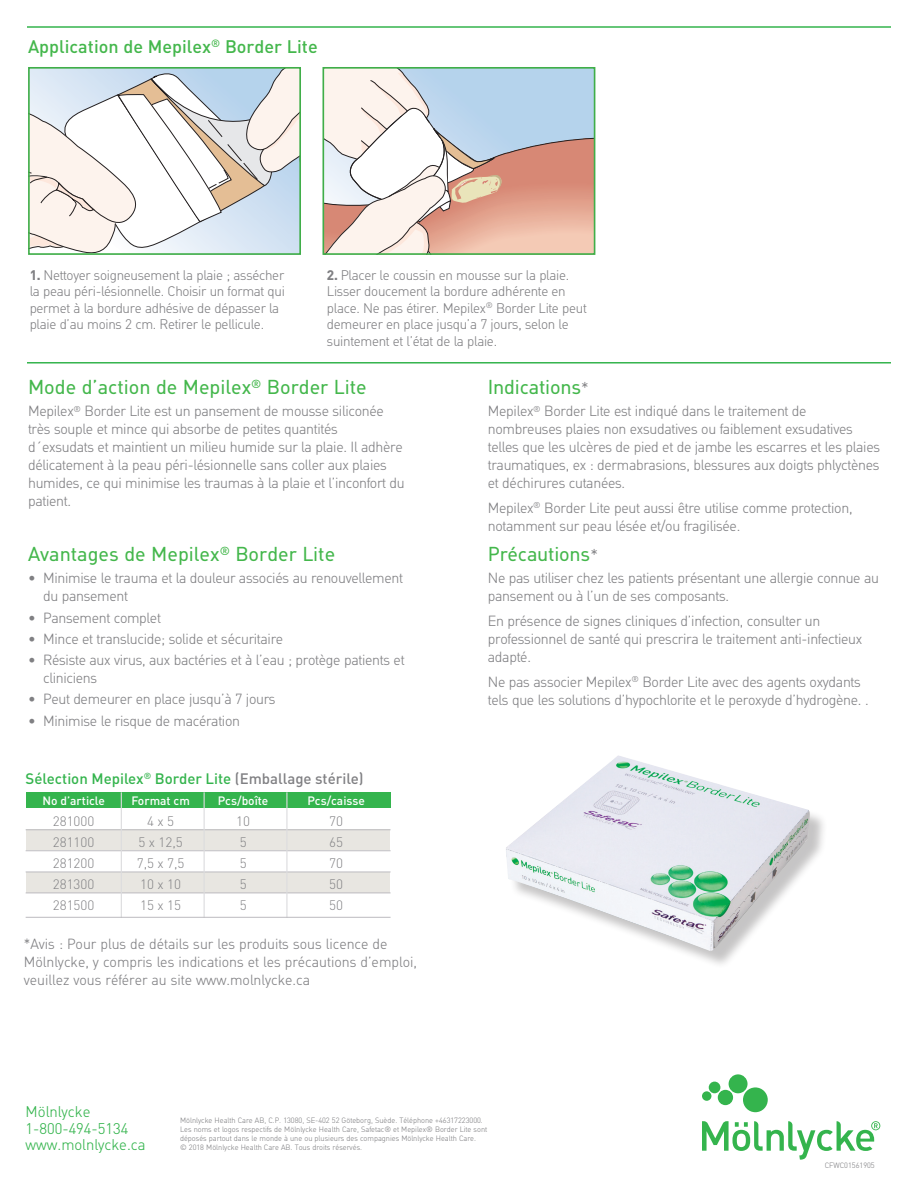
<style>
.page{position:relative;width:918px;height:1188px;background:#fff}
.page>*{position:absolute;margin:0;border:0;box-sizing:border-box;transform-origin:0 0}
.Rubrik_till_sid_2{font:19.5px "MHC Din";color:#44b74c}
.Header_2{font:19.5px "MHC Din";color:#44b74c}
.Rubrik_till_sid_2-2{font:500 18px "DIN";color:#44b74c}
.t1{font:500 15px "DIN";color:#34b44d}
.Copy{font:300 15px "MHC Din";color:#34b44d}
.Rubrik_till_sid_2-3{font:300 14.25px/18px "MHC Din";letter-spacing:-.02em;color:#808083}
.Rubrik_till_sid_2-4{font:300 14.25px/18px "MHC Din";color:#808083}
.Rubrik_till_sid_2-5{font:300 13.5px "MHC Din";letter-spacing:-.02em;color:#808083}
.t2{font:300 13.5px "DIN";color:#808083}
.t3{font:500 12px "DIN";color:#fff}
.Copy-2{font:300 7.5px "MHC Din";color:#808083}
.s1{font-weight:700}
.s2{color:#808083}
.s3{font-weight:300;font-size:16.5px;color:#808083}
</style>
<div class="page">
<svg style="left:702px;top:1074px;width:178px;height:86px"></svg>
<hr style="left:27px;top:26px;width:864px;height:2px;background:#34b44d">
<svg style="left:31px;top:70px;width:267px;height:182px"></svg>
<div style="left:28px;top:67px;width:273px;height:188px;border:2px solid #40ae49"></div>
<svg style="left:325px;top:70px;width:267px;height:182px"></svg>
<div style="left:322px;top:67px;width:273px;height:188px;border:2px solid #40ae49"></div>
<hr style="left:27px;top:362px;width:864px;height:2px;background:#34b44d">
<div style="left:26px;top:872px;width:364px;height:21px;background:#e8e6e1"></div>
<hr style="left:26px;top:872px;width:365px;height:1px;background:#bcbbbf">
<hr style="left:26px;top:893px;width:365px;height:1px;background:#bcbbbf">
<div style="left:26px;top:829px;width:364px;height:21px;background:#e8e6e1"></div>
<hr style="left:26px;top:829px;width:365px;height:1px;background:#bcbbbf">
<hr style="left:26px;top:850px;width:365px;height:1px;background:#bcbbbf">
<div style="left:26px;top:792px;width:365px;height:16px;background:#34b44d"></div>
<hr style="left:121px;top:792px;width:1px;height:126px;background:#dcdcde">
<hr style="left:286px;top:792px;width:1px;height:126px;background:#dcdcde">
<hr style="left:204px;top:792px;width:1px;height:126px;background:#dcdcde">
<hr style="left:26px;top:917px;width:365px;height:1px;background:#bcbbbf">
<div style="left:509px;top:758px;width:319px;height:212px;background:#231f20;opacity:.26"></div>
<img style="left:506px;top:755px;width:304px;height:196px">
<p class="Rubrik_till_sid_2-2" style="left:28px;top:35px;width:291px">Application de Mepilex<sup>®</sup> Border Lite</p>
<p class="Rubrik_till_sid_2-5" style="left:30px;top:267px;width:256px"><span class="s1">1.</span> Nettoyer soigneusement la plaie ; assécher</p>
<p class="Rubrik_till_sid_2-5" style="left:30px;top:284px;width:257px">la peau péri-lésionnelle. Choisir un format qui</p>
<p class="Rubrik_till_sid_2-5" style="left:30px;top:300px;width:251px">permet à la bordure adhésive de dépasser la</p>
<p class="Rubrik_till_sid_2-5" style="left:30px;top:317px;width:236px">plaie d’au moins 2 cm. Retirer le pellicule.</p>
<p class="Rubrik_till_sid_2-5" style="left:327px;top:267px;width:244px"><span class="s1">2.</span> Placer le coussin en mousse sur la plaie.</p>
<p class="Rubrik_till_sid_2-5" style="left:327px;top:284px;width:240px">Lisser doucement la bordure adhérente en</p>
<p class="Rubrik_till_sid_2-5" style="left:327px;top:300px;width:261px">place. Ne pas étirer. Mepilex<sup>®</sup> Border Lite peut</p>
<p class="Rubrik_till_sid_2-5" style="left:327px;top:317px;width:243px">demeurer en place jusqu’a 7 jours, selon le</p>
<p class="Rubrik_till_sid_2-5" style="left:327px;top:333px;width:172px">suintement et l’état de la plaie.</p>
<p class="Header_2" style="left:28px;top:376px;width:340px">Mode d’action de Mepilex<sup>®</sup> Border Lite</p>
<p class="Rubrik_till_sid_2-3" style="left:28px;top:403px;width:378px">Mepilex<sup>®</sup> Border Lite est un pansement de mousse siliconée très souple et mince qui absorbe de petites quantités d´exsudats et maintient un milieu humide sur la plaie. Il adhère délicatement à la peau péri-lésionnelle sans coller aux plaies humides, ce qui minimise les traumas à la plaie et l’inconfort du patient.</p>
<p class="Rubrik_till_sid_2" style="left:28px;top:543px;width:309px">Avantages de Mepilex<sup>®</sup> Border Lite</p>
<p class="Rubrik_till_sid_2-3" style="left:43px;top:570px;width:361px;text-indent:-15px">• Minimise le trauma et la douleur associés au renouvellement du pansement</p>
<p class="Rubrik_till_sid_2-3" style="left:28px;top:609px;width:134px">• Pansement complet</p>
<p class="Rubrik_till_sid_2-3" style="left:28px;top:630px;width:257px">• Mince et translucide; solide et sécuritaire</p>
<p class="Rubrik_till_sid_2-3" style="left:43px;top:651px;width:363px;text-indent:-15px">• Résiste aux virus, aux bactéries et à l’eau ; protège patients et cliniciens</p>
<p class="Rubrik_till_sid_2-3" style="left:28px;top:690px;width:249px">• Peut demeurer en place jusqu’à 7 jours</p>
<p class="Rubrik_till_sid_2-3" style="left:28px;top:712px;width:214px">• Minimise le risque de macération</p>
<p class="t1" style="left:26px;top:769px;width:339px">Sélection Mepilex<sup>®</sup> Border Lite <span class="s2">(Emballage stérile)</span></p>
<p class="t3" style="left:42px;top:793px;width:64px">No d’article</p>
<p class="t3" style="left:131px;top:793px;width:60px">Format cm</p>
<p class="t3" style="left:218px;top:793px;width:52px">Pcs/boîte</p>
<p class="t3" style="left:307px;top:793px;width:59px">Pcs/caisse</p>
<p class="t2" style="left:53px;top:812px;width:43px">281000</p>
<p class="t2" style="left:147px;top:812px;width:28px">4x5</p>
<p class="t2" style="left:236px;top:812px;width:15px">10</p>
<p class="t2" style="left:329px;top:812px;width:15px">70</p>
<p class="t2" style="left:53px;top:833px;width:43px">281100</p>
<p class="t2" style="left:138px;top:833px;width:46px">5 x 12,5</p>
<p class="t2" style="left:240px;top:833px;width:8px">5</p>
<p class="t2" style="left:329px;top:833px;width:15px">65</p>
<p class="t2" style="left:53px;top:854px;width:43px">281200</p>
<p class="t2" style="left:137px;top:854px;width:49px">7,5 x 7,5</p>
<p class="t2" style="left:240px;top:854px;width:8px">5</p>
<p class="t2" style="left:329px;top:854px;width:15px">70</p>
<p class="t2" style="left:53px;top:875px;width:43px">281300</p>
<p class="t2" style="left:140px;top:875px;width:42px">10 x 10</p>
<p class="t2" style="left:240px;top:875px;width:8px">5</p>
<p class="t2" style="left:329px;top:875px;width:15px">50</p>
<p class="t2" style="left:53px;top:896px;width:43px">281500</p>
<p class="t2" style="left:140px;top:896px;width:42px">15 x 15</p>
<p class="t2" style="left:240px;top:896px;width:8px">5</p>
<p class="t2" style="left:329px;top:896px;width:15px">50</p>
<p class="Rubrik_till_sid_2-4" style="left:24px;top:935px;width:395px">*Avis : Pour plus de détails sur les produits sous licence de<br>Mölnlycke, y compris les indications et les précautions d’emploi, veuillez vous référer au site www.molnlycke.ca</p>
<p class="Rubrik_till_sid_2" style="left:488px;top:376px;width:102px">Indications<span class="s3">*</span></p>
<p class="Rubrik_till_sid_2-3" style="left:488px;top:403px;width:394px">Mepilex<sup>®</sup> Border Lite est indiqué dans le traitement de nombreuses plaies non exsudatives ou faiblement exsudatives telles que les ulcères de pied et de jambe les escarres et les plaies traumatiques, ex : dermabrasions, blessures aux doigts phlyctènes et déchirures cutanées.</p>
<p class="Rubrik_till_sid_2-3" style="left:488px;top:499px;width:366px">Mepilex<sup>®</sup> Border Lite peut aussi être utilise comme protection, notamment sur peau lésée et/ou fragilisée.</p>
<p class="Rubrik_till_sid_2" style="left:488px;top:543px;width:112px">Précautions<span class="s3">*</span></p>
<p class="Rubrik_till_sid_2-3" style="left:488px;top:570px;width:393px">Ne pas utiliser chez les patients présentant une allergie connue au pansement ou à l’un de ses composants.</p>
<p class="Rubrik_till_sid_2-3" style="left:488px;top:612px;width:376px">En présence de signes cliniques d’infection, consulter un professionnel de santé qui prescrira le traitement anti-infectieux adapté.</p>
<p class="Rubrik_till_sid_2-3" style="left:488px;top:673px;width:382px">Ne pas associer Mepilex<sup>®</sup> Border Lite avec des agents oxydants tels que les solutions d’hypochlorite et le peroxyde d’hydrogène. .</p>
<p class="Copy" style="left:26px;top:1103px;width:66px">Mölnlycke</p>
<p class="Copy" style="left:26px;top:1120px;width:104px">1-800-494-5134</p>
<p class="Copy" style="left:26px;top:1136px;width:121px">www.molnlycke.ca</p>
<p class="Copy-2" style="left:180px;top:1116px;width:304px">Mölnlycke Health Care AB, C.P. 13080, SE-402 52 Göteborg, Suède. Téléphone +46317223000.</p>
<p class="Copy-2" style="left:180px;top:1125px;width:309px">Les noms et logos respectifs de Mölnlycke Health Care, Safetac® et Mepilex® Border Lite sont</p>
<p class="Copy-2" style="left:180px;top:1134px;width:297px">déposés partout dans le monde à une ou plusieurs des compagnies Mölnlycke Health Care.</p>
<p class="Copy-2" style="left:180px;top:1143px;width:184px">© 2018 Mölnlycke Health Care AB. Tous droits réservés.</p>
<p class="Copy-2" style="left:825px;top:1161px;width:51px">CFWC01561905</p>
</div>
